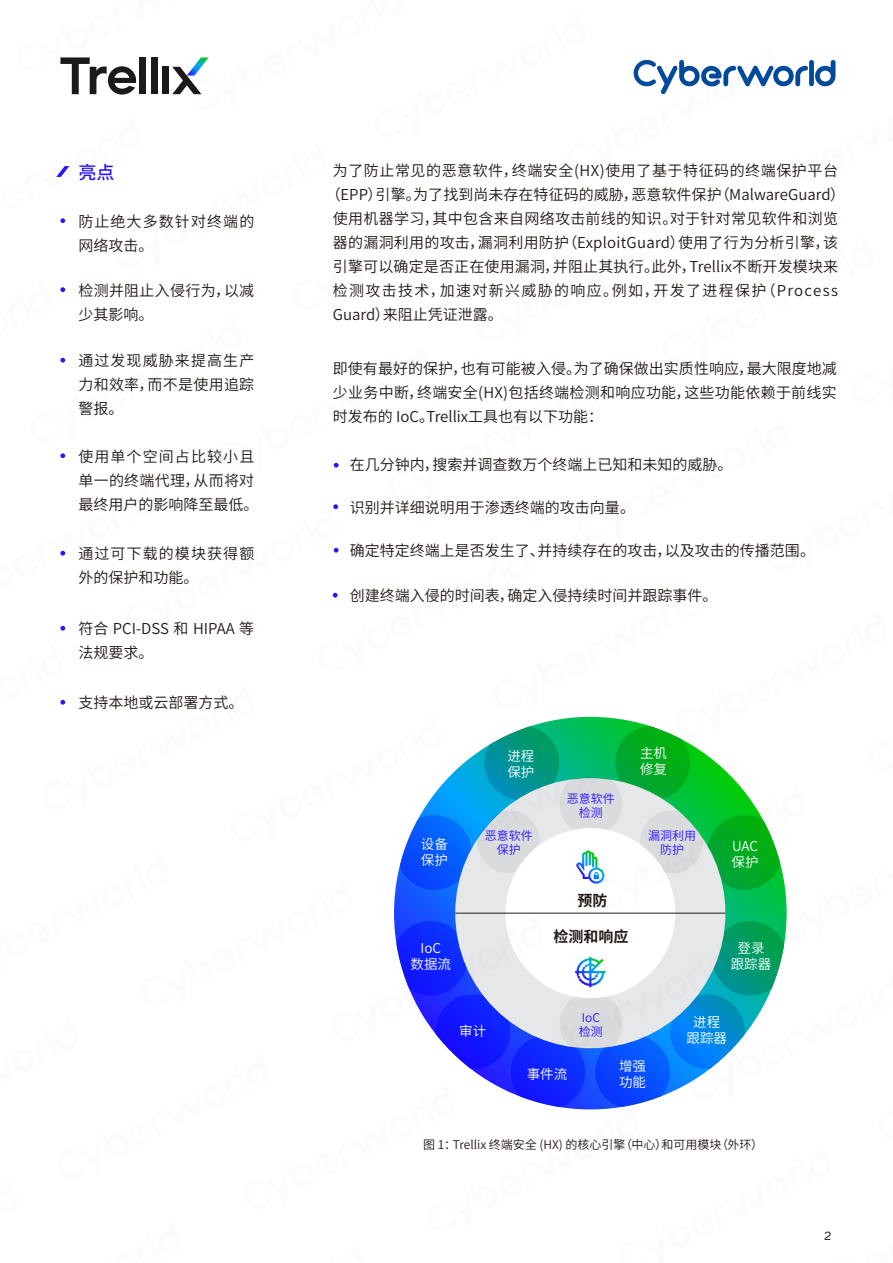
<style>
.page{position:relative;width:893px;height:1263px;background:#fff}
.page>*{position:absolute;margin:0;border:0;box-sizing:border-box;transform-origin:0 0}
.t1{font:500 18px "Source Han Sans CN";color:#2814ff}
.t2{font:15px/24px "Source Han Sans CN";letter-spacing:.01em;color:#221814}
.t3{font:15px "Source Han Sans CN";letter-spacing:.09em;color:#221814}
.t4{font:15px "Source Han Sans CN";letter-spacing:.035em;color:#221814}
.t5{font:15px/24px "Source Han Sans CN";letter-spacing:.075em;color:#221814}
.t6{font:700 15px "Source Han Sans CN";color:#221814}
.t7{font:13.5px/16.2px "Source Han Sans CN";color:#fff}
.t8{font:12px "Source Han Sans CN";color:#221814}
.t9{font:12px/14.4px "Source Han Sans CN";color:#2814ff;text-align:center}
.t10{font:12px "Hanchansans";color:#1a1a1a}
</style>
<div class="page">
<img style="left:56px;top:57px;width:780px;height:1053px">
<p class="t1" style="left:78px;top:162px;width:37px">亮点</p>
<p class="t5" style="left:78px;top:210px;width:177px">防止绝大多数针对终端的网络攻击。</p>
<p class="t2" style="left:78px;top:279px;width:177px">检测并阻止入侵行为，以减少其影响。</p>
<p class="t2" style="left:78px;top:349px;width:177px;text-align:justify">通过发现威胁来提高生产力和效率，而不是使用追踪警报。</p>
<p class="t2" style="left:78px;top:445px;width:182px">使用单个空间占比较小且单一的终端代理，从而将对最终用户的影响降至最低。</p>
<p class="t5" style="left:78px;top:542px;width:177px">通过可下载的模块获得额外的保护和功能。</p>
<p class="t2" style="left:78px;top:617px;width:177px">符合 PCI-DSS 和 HIPAA 等法规要求。</p>
<p class="t2" style="left:78px;top:691px;width:167px">支持本地或云部署方式。</p>
<p class="t4" style="left:333px;top:162px;width:507px">为了防止常见的恶意软件，终端安全(HX)使用了基于特征码的终端保护平台</p>
<p class="t2" style="left:326px;top:183px;width:521px">（EPP）引擎。为了找到尚未存在特征码的威胁，恶意软件保护（MalwareGuard）</p>
<p class="t2" style="left:333px;top:207px;width:507px">使用机器学习，其中包含来自网络攻击前线的知识。对于针对常见软件和浏览</p>
<p class="t2" style="left:333px;top:231px;width:507px">器的漏洞利用的攻击，漏洞利用防护（ExploitGuard）使用了行为分析引擎，该</p>
<p class="t2" style="left:333px;top:255px;width:507px">引擎可以确定是否正在使用漏洞，并阻止其执行。此外，Trellix不断开发模块来</p>
<p class="t3" style="left:333px;top:282px;width:507px">检测攻击技术，加速对新兴威胁的响应。例如，开发了进程保护（Process</p>
<p class="t2" style="left:333px;top:303px;width:172px">Guard）来阻止凭证泄露。</p>
<p class="t2" style="left:333px;top:357px;width:506px;text-align:justify">即使有最好的保护，也有可能被入侵。为了确保做出实质性响应，最大限度地减少业务中断，终端安全(HX)包括终端检测和响应功能，这些功能依赖于前线实时发布的 IoC。Trellix工具也有以下功能：</p>
<p class="t2" style="left:350px;top:453px;width:384px">在几分钟内，搜索并调查数万个终端上已知和未知的威胁。</p>
<p class="t2" style="left:350px;top:496px;width:287px">识别并详细说明用于渗透终端的攻击向量。</p>
<p class="t2" style="left:350px;top:539px;width:467px">确定特定终端上是否发生了、并持续存在的攻击，以及攻击的传播范围。</p>
<p class="t2" style="left:350px;top:584px;width:369px">创建终端入侵的时间表，确定入侵持续时间并跟踪事件。</p>
<p class="t7" style="left:507px;top:748px;width:28px">进程保护</p>
<p class="t7" style="left:640px;top:745px;width:28px">主机修复</p>
<p class="t7" style="left:421px;top:836px;width:28px">设备保护</p>
<p class="t7" style="left:410px;top:940px;width:42px;text-align:center">IoC<br>数据流</p>
<p class="t9" style="left:485px;top:828px;width:49px">恶意软件保护</p>
<p class="t9" style="left:567px;top:791px;width:49px">恶意软件检测</p>
<p class="t6" style="left:578px;top:892px;width:31px">预防</p>
<p class="t6" style="left:553px;top:928px;width:76px">检测和响应</p>
<p class="t9" style="left:648px;top:828px;width:49px">漏洞利用防护</p>
<p class="t7" style="left:731px;top:838px;width:28px">UAC保护</p>
<p class="t7" style="left:731px;top:940px;width:42px;text-align:center">登录跟踪器</p>
<p class="t7" style="left:459px;top:1023px;width:28px">审计</p>
<p class="t9" style="left:579px;top:1010px;width:25px;text-align:left">IoC检测</p>
<p class="t7" style="left:527px;top:1066px;width:42px">事件流</p>
<p class="t7" style="left:619px;top:1058px;width:28px">增强功能</p>
<p class="t7" style="left:686px;top:1014px;width:42px;text-align:center">进程跟踪器</p>
<p class="t8" style="left:423px;top:1137px;width:342px">图 1：Trellix 终端安全 (HX) 的核心引擎（中心）和可用模块（外环）</p>
<p class="t10" style="left:824px;top:1230px;width:9px">2</p>
</div>
